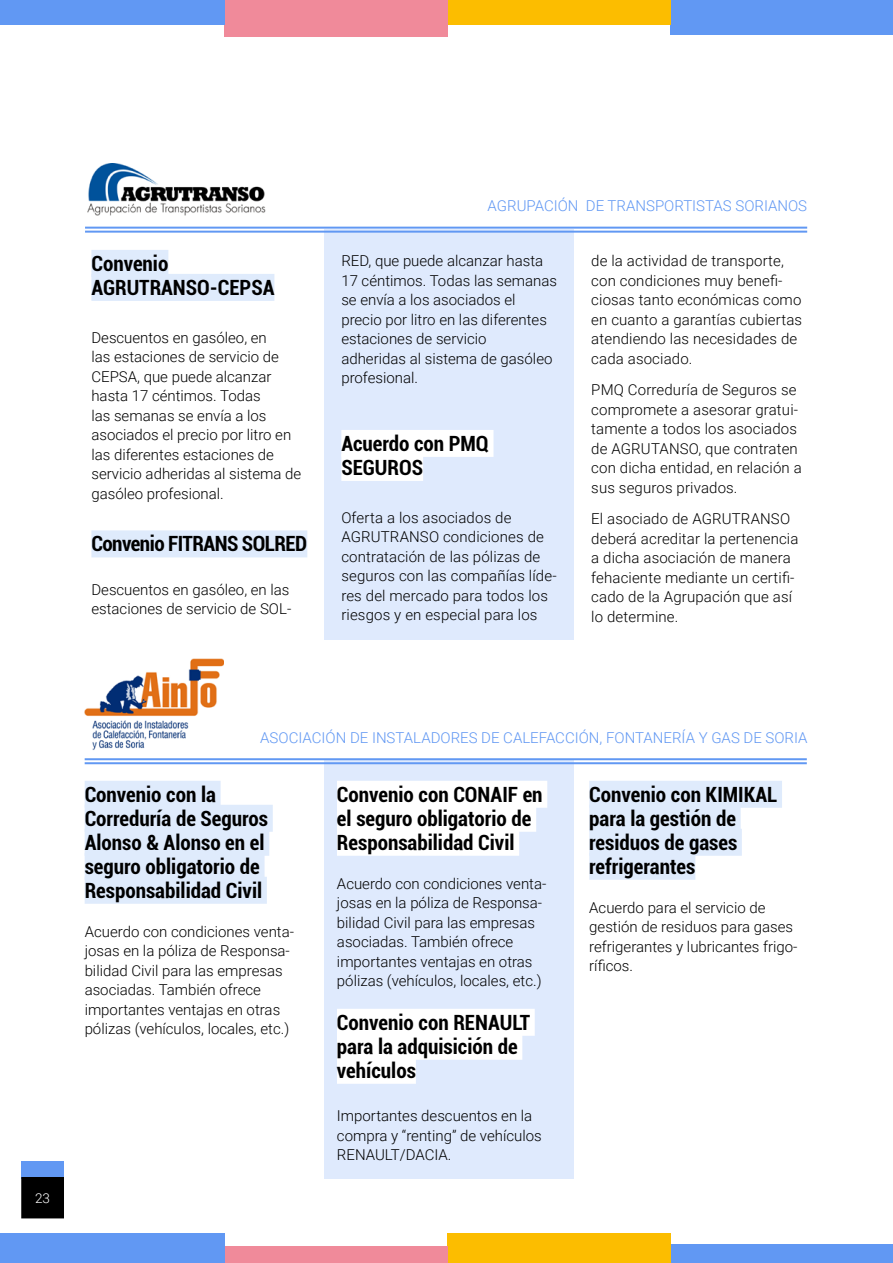
<style>
.page{position:relative;width:893px;height:1263px;background:#fff}
.page>*{position:absolute;margin:0;border:0;box-sizing:border-box;transform-origin:0 0}
.t1{font:700 condensed 21px/24px "Roboto";color:#000}
.t2{font:700 condensed 21px "Roboto";letter-spacing:-.025em;color:#000}
.t3{font:300 15px/19.5px "Roboto";color:#000}
.t4{font:300 15px "Roboto";color:#6198f3}
.t5{font:300 13.5px "Roboto";color:#fff}
</style>
<div class="page">
<div style="left:21px;top:1161px;width:43px;height:17px;background:#6198f3"></div>
<div style="left:22px;top:1178px;width:41px;height:40px;background:#000"></div>
<div style="left:21px;top:1177px;width:43px;height:41px;border:1px solid #000"></div>
<div style="left:671px;top:0;width:222px;height:35px;background:#6198f3"></div>
<div style="left:671px;top:1244px;width:222px;height:19px;background:#6198f3"></div>
<div style="left:448px;top:0;width:223px;height:24px;background:#fcbd00"></div>
<div style="left:448px;top:1234px;width:223px;height:29px;background:#fcbd00"></div>
<div style="left:225px;top:0;width:223px;height:37px;background:#f08a9a"></div>
<div style="left:225px;top:1247px;width:223px;height:16px;background:#f08a9a"></div>
<div style="left:0;top:0;width:225px;height:24px;background:#6198f3"></div>
<div style="left:0;top:1234px;width:225px;height:29px;background:#6198f3"></div>
<div style="left:324px;top:230px;width:250px;height:410px;background:#dfeafd"></div>
<div style="left:324px;top:761px;width:250px;height:418px;background:#dfeafd"></div>
<div style="left:91px;top:250px;width:77px;height:27px;background:#dfebfc"></div>
<div style="left:91px;top:274px;width:183px;height:27px;background:#dfebfc"></div>
<div style="left:91px;top:530px;width:216px;height:27px;background:#dfebfc"></div>
<div style="left:341px;top:430px;width:152px;height:27px;background:#fff"></div>
<div style="left:341px;top:454px;width:82px;height:27px;background:#fff"></div>
<img style="left:87px;top:163px;width:179px;height:52px">
<hr style="left:85px;top:227px;width:722px;height:2px;background:#6198f3">
<hr style="left:85px;top:231px;width:722px;height:2px;background:#6198f3">
<img style="left:85px;top:659px;width:138px;height:91px">
<hr style="left:85px;top:758px;width:722px;height:2px;background:#6198f3">
<hr style="left:85px;top:762px;width:722px;height:2px;background:#6198f3">
<div style="left:85px;top:781px;width:136px;height:27px;background:#dfebfc"></div>
<div style="left:85px;top:805px;width:188px;height:27px;background:#dfebfc"></div>
<div style="left:85px;top:829px;width:184px;height:27px;background:#dfebfc"></div>
<div style="left:85px;top:853px;width:180px;height:27px;background:#dfebfc"></div>
<div style="left:85px;top:877px;width:182px;height:27px;background:#dfebfc"></div>
<div style="left:337px;top:781px;width:210px;height:27px;background:#fff"></div>
<div style="left:337px;top:805px;width:199px;height:27px;background:#fff"></div>
<div style="left:337px;top:829px;width:182px;height:27px;background:#fff"></div>
<div style="left:337px;top:1009px;width:198px;height:27px;background:#fff"></div>
<div style="left:337px;top:1033px;width:185px;height:27px;background:#fff"></div>
<div style="left:337px;top:1057px;width:79px;height:27px;background:#fff"></div>
<div style="left:589px;top:781px;width:193px;height:27px;background:#dfebfc"></div>
<div style="left:589px;top:805px;width:152px;height:27px;background:#dfebfc"></div>
<div style="left:589px;top:829px;width:153px;height:27px;background:#dfebfc"></div>
<div style="left:589px;top:853px;width:106px;height:27px;background:#dfebfc"></div>
<h1 class="t1" style="left:91px;top:251px;width:184px">Convenio<br>AGRUTRANSO-CEPSA</h1>
<p class="t3" style="left:91px;top:327px;width:211px">Descuentos en gasóleo, en<br>las estaciones de servicio de<br>CEPSA, que puede alcanzar hasta 17 céntimos. Todas<br>las semanas se envía a los asociados el precio por litro en las diferentes estaciones de servicio adheridas al sistema de gasóleo profesional.</p>
<h1 class="t2" style="left:91px;top:529px;width:217px">Convenio FITRANS SOLRED</h1>
<p class="t3" style="left:91px;top:579px;width:201px">Descuentos en gasóleo, en las estaciones de servicio de SOL-</p>
<p class="t4" style="left:488px;top:195px;width:321px">AGRUPACIÓN DE TRANSPORTISTAS SORIANOS</p>
<p class="t3" style="left:341px;top:251px;width:217px">RED, que puede alcanzar hasta<br>17 céntimos. Todas las semanas se envía a los asociados el precio por litro en las diferentes estaciones de servicio<br>adheridas al sistema de gasóleo profesional.</p>
<h1 class="t1" style="left:341px;top:431px;width:149px">Acuerdo con PMQ<br>SEGUROS</h1>
<p class="t3" style="left:341px;top:507px;width:217px">Oferta a los asociados de<br>AGRUTRANSO condiciones de contratación de las pólizas de seguros con las compañías líde&shy;res del mercado para todos los riesgos y en especial para los</p>
<p class="t3" style="left:591px;top:251px;width:212px">de la actividad de transporte, con condiciones muy benefi&shy;ciosas tanto económicas como en cuanto a garantías cubiertas atendiendo las necesidades de cada asociado.</p>
<p class="t3" style="left:591px;top:380px;width:212px">PMQ Correduría de Seguros se compromete a asesorar gratui&shy;tamente a todos los asociados de AGRUTANSO, que contraten con dicha entidad, en relación a sus seguros privados.</p>
<p class="t3" style="left:591px;top:509px;width:209px">El asociado de AGRUTRANSO deberá acreditar la pertenencia a dicha asociación de manera fehaciente mediante un certifi&shy;cado de la Agrupación que así lo determine.</p>
<p class="t5" style="left:35px;top:1188px;width:16px">23</p>
<p class="t4" style="left:260px;top:727px;width:549px">ASOCIACIÓN DE INSTALADORES DE CALEFACCIÓN, FONTANERÍA Y GAS DE SORIA</p>
<h1 class="t1" style="left:85px;top:781px;width:185px">Convenio con la<br>Correduría de Seguros<br>Alonso &amp; Alonso en el seguro obligatorio de<br>Responsabilidad Civil</h1>
<p class="t3" style="left:85px;top:921px;width:211px">Acuerdo con condiciones venta&shy;josas en la póliza de Responsa&shy;bilidad Civil para las empresas asociadas. También ofrece importantes ventajas en otras pólizas (vehículos, locales, etc.)</p>
<h1 class="t1" style="left:337px;top:781px;width:207px">Convenio con CONAIF en el seguro obligatorio de<br>Responsabilidad Civil</h1>
<p class="t3" style="left:337px;top:873px;width:211px">Acuerdo con condiciones venta&shy;josas en la póliza de Responsa&shy;bilidad Civil para las empresas asociadas. También ofrece importantes ventajas en otras pólizas (vehículos, locales, etc.)</p>
<h1 class="t1" style="left:337px;top:1009px;width:195px">Convenio con RENAULT para la adquisición de vehículos</h1>
<p class="t3" style="left:337px;top:1106px;width:206px">Importantes descuentos en la compra y “renting” de vehículos<br>RENAULT/DACIA.</p>
<h1 class="t1" style="left:589px;top:781px;width:190px">Convenio con KIMIKAL para la gestión de residuos de gases refrigerantes</h1>
<p class="t3" style="left:589px;top:897px;width:210px">Acuerdo para el servicio de gestión de residuos para gases refrigerantes y lubricantes frigo&shy;ríficos.</p>
</div>
